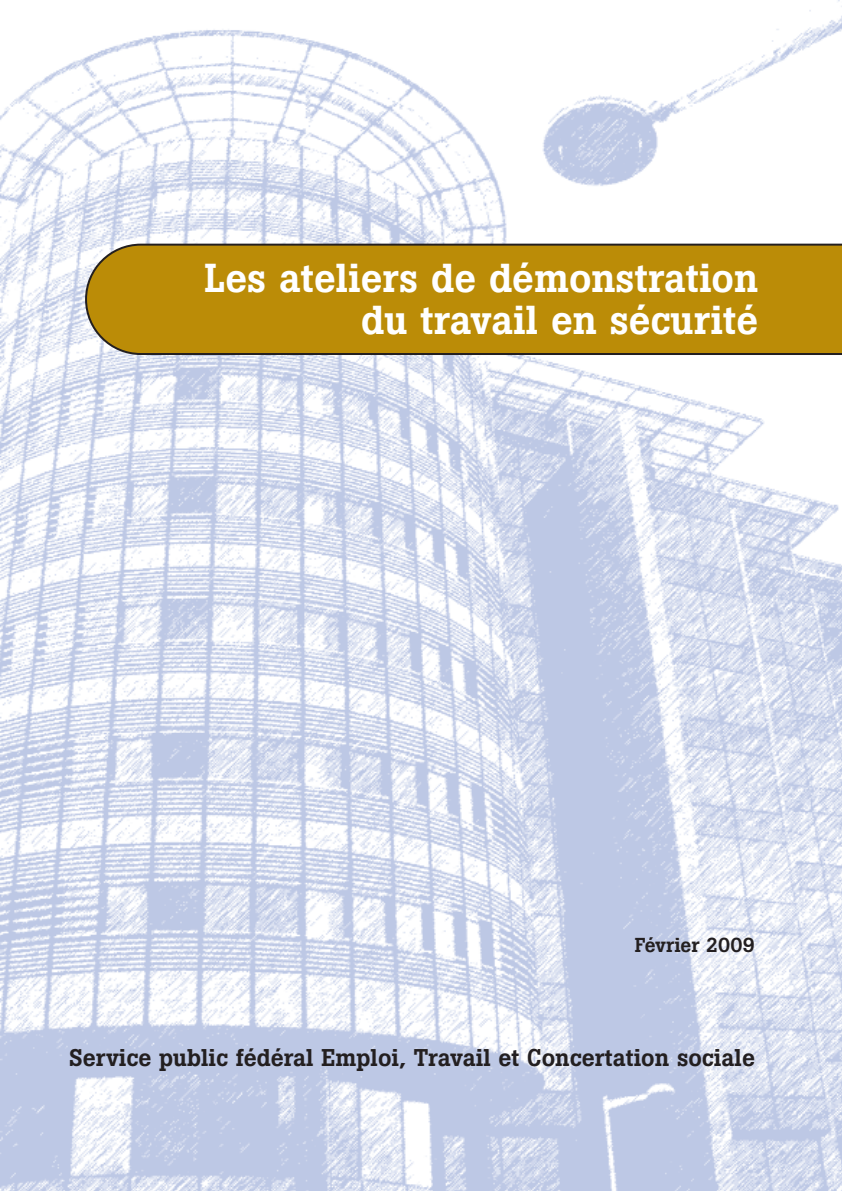
<style>
.page{position:relative;width:842px;height:1191px;background:#fff}
.page>*{position:absolute;margin:0;border:0;box-sizing:border-box;transform-origin:0 0}
.t1{font:500 40px/42px "Boton";color:#fff;text-align:right}
.t2{font:500 24px "Boton";color:#231f20}
.t3{font:500 20px "Boton";color:#231f20}
</style>
<div class="page">
<img style="left:0;top:0;width:842px;height:1191px">
<div style="left:85px;top:244px;width:757px;height:111px;background:#bb8c07"></div>
<h1 class="t1" style="left:205px;top:261px;width:555px">Les ateliers de démonstration du travail en sécurité</h1>
<p class="t3" style="left:635px;top:938px;width:122px">Février 2009</p>
<p class="t2" style="left:69px;top:1049px;width:688px">Service public fédéral Emploi, Travail et Concertation sociale</p>
</div>
